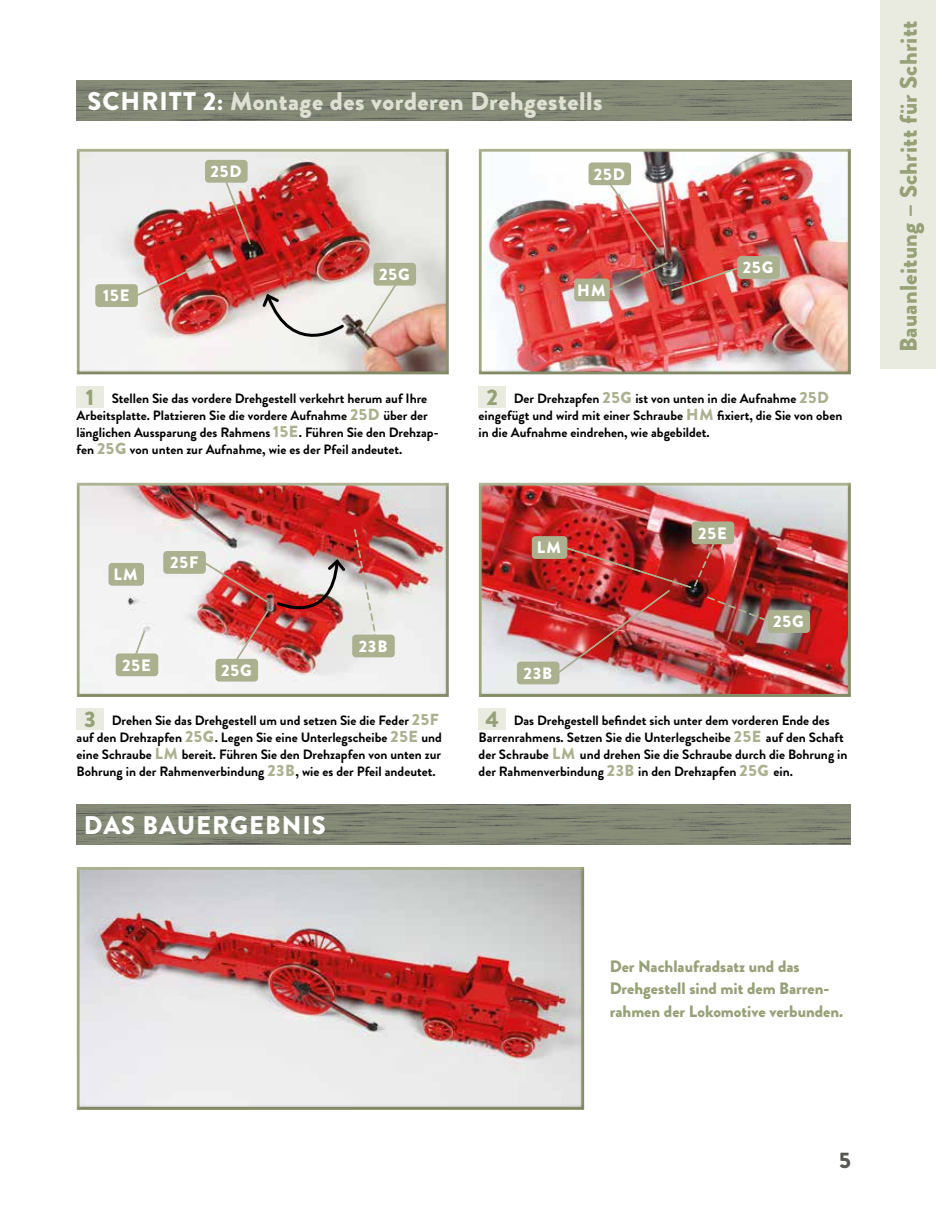
<style>
.page{position:relative;width:936px;height:1212px;background:#fff}
.page>*{position:absolute;margin:0;border:0;box-sizing:border-box;transform-origin:0 0}
.t1{font:900 25.5px "Brandon Grotesque";letter-spacing:.02em;color:#dee0d3}
.t2{font:900 25.5px "Brandon Grotesque";letter-spacing:.04em;color:#fff}
.t3{font:900 24px "Brandon Grotesque";letter-spacing:.01em;color:#97a076}
.t4{font:900 22.5px "Brandon Grotesque";color:#575756}
.t5{font:900 16.5px/22.5px "Brandon Grotesque";color:#97a076}
.t6{font:900 16.5px "Brandon Grotesque";letter-spacing:.055em;color:#fff}
.t7{font:700 13.5px/17px "Brandon Grotesque";color:#000}
.s1{color:#fff}
.s2{font-weight:900;font-size:22.5px;color:#97a076}
.s3{font-weight:900;font-size:16.05px;color:#abb18f}
</style>
<div class="page">
<div style="left:880px;top:0;width:55px;height:369px;background:#e9ebe1"></div>
<img style="left:77px;top:804px;width:773px;height:40px">
<div style="left:76px;top:866px;width:510px;height:244px;background:#000;opacity:.15"></div>
<img style="left:77px;top:81px;width:774px;height:39px">
<div style="left:75px;top:148px;width:375px;height:227px;background:#000;opacity:.15"></div>
<div style="left:477px;top:148px;width:376px;height:227px;background:#000;opacity:.15"></div>
<div style="left:77px;top:387px;width:27px;height:21px;background:#e9ebe1"></div>
<div style="left:478px;top:387px;width:27px;height:21px;background:#e9ebe1"></div>
<svg style="left:223px;top:178px;width:29px;height:69px"></svg>
<div style="left:206px;top:161px;width:41px;height:21px;background:#abb18f;border-radius:3px"></div>
<div style="left:205px;top:160px;width:42px;height:23px;border:2px solid #abb18f;border-radius:3px"></div>
<svg style="left:361px;top:274px;width:43px;height:64px"></svg>
<div style="left:374px;top:264px;width:41px;height:21px;background:#abb18f;border-radius:3px"></div>
<div style="left:373px;top:263px;width:43px;height:23px;border:2px solid #abb18f;border-radius:3px"></div>
<div style="left:75px;top:482px;width:375px;height:216px;background:#000;opacity:.15"></div>
<div style="left:477px;top:482px;width:376px;height:216px;background:#000;opacity:.15"></div>
<div style="left:77px;top:708px;width:27px;height:22px;background:#e9ebe1"></div>
<div style="left:478px;top:708px;width:27px;height:22px;background:#e9ebe1"></div>
<svg style="left:130px;top:627px;width:17px;height:26px"></svg>
<div style="left:116px;top:654px;width:41px;height:21px;background:#abb18f;border-radius:3px"></div>
<div style="left:116px;top:653px;width:42px;height:23px;border:2px solid #abb18f;border-radius:3px"></div>
<div style="left:589px;top:163px;width:41px;height:21px;background:#abb18f;border-radius:3px"></div>
<div style="left:588px;top:162px;width:43px;height:23px;border:2px solid #abb18f;border-radius:3px"></div>
<div style="left:109px;top:564px;width:34px;height:21px;background:#abb18f;border-radius:3px"></div>
<div style="left:108px;top:563px;width:36px;height:23px;border:2px solid #abb18f;border-radius:3px"></div>
<div style="left:692px;top:522px;width:41px;height:21px;background:#abb18f;border-radius:3px"></div>
<div style="left:691px;top:521px;width:43px;height:23px;border:2px solid #abb18f;border-radius:3px"></div>
<div style="left:768px;top:611px;width:41px;height:21px;background:#abb18f;border-radius:3px"></div>
<div style="left:767px;top:610px;width:43px;height:23px;border:2px solid #abb18f;border-radius:3px"></div>
<img style="left:547px;top:531px;width:232px;height:150px">
<div style="left:517px;top:662px;width:41px;height:22px;background:#abb18f;border-radius:3px"></div>
<div style="left:517px;top:662px;width:42px;height:22px;border:2px solid #abb18f;border-radius:3px"></div>
<div style="left:532px;top:537px;width:34px;height:21px;background:#abb18f;border-radius:3px"></div>
<div style="left:531px;top:536px;width:36px;height:23px;border:2px solid #abb18f;border-radius:3px"></div>
<img style="left:125px;top:257px;width:90px;height:46px">
<div style="left:96px;top:285px;width:41px;height:21px;background:#abb18f;border-radius:3px"></div>
<div style="left:95px;top:284px;width:43px;height:23px;border:2px solid #abb18f;border-radius:3px"></div>
<svg style="left:260px;top:292px;width:85px;height:69px"></svg>
<div style="left:738px;top:257px;width:41px;height:21px;background:#abb18f;border-radius:3px"></div>
<div style="left:737px;top:256px;width:42px;height:23px;border:2px solid #abb18f;border-radius:3px"></div>
<img style="left:597px;top:181px;width:142px;height:115px">
<div style="left:575px;top:279px;width:34px;height:22px;background:#abb18f;border-radius:3px"></div>
<div style="left:574px;top:279px;width:35px;height:22px;border:2px solid #abb18f;border-radius:3px"></div>
<div style="left:216px;top:659px;width:41px;height:22px;background:#abb18f;border-radius:3px"></div>
<div style="left:215px;top:659px;width:43px;height:22px;border:2px solid #abb18f;border-radius:3px"></div>
<div style="left:164px;top:552px;width:41px;height:21px;background:#abb18f;border-radius:3px"></div>
<div style="left:163px;top:551px;width:43px;height:23px;border:2px solid #abb18f;border-radius:3px"></div>
<img style="left:191px;top:528px;width:191px;height:144px">
<div style="left:353px;top:635px;width:41px;height:22px;background:#abb18f;border-radius:3px"></div>
<div style="left:352px;top:635px;width:43px;height:22px;border:2px solid #abb18f;border-radius:3px"></div>
<h1 class="t1" style="left:87px;top:83px;width:516px"><span class="s1">SCHRITT 2:</span> Montage des vorderen Drehgestells</h1>
<p class="t6" style="left:103px;top:284px;width:28px">15E</p>
<p class="t6" style="left:210px;top:160px;width:33px">25D</p>
<p class="t6" style="left:379px;top:263px;width:32px">25G</p>
<p class="t6" style="left:594px;top:162px;width:33px">25D</p>
<p class="t6" style="left:577px;top:278px;width:30px">HM</p>
<p class="t6" style="left:742px;top:256px;width:32px">25G</p>
<p class="t7" style="left:77px;top:390px;width:363px;text-indent:9px"><span class="s2">1</span> Stellen Sie das vordere Drehgestell verkehrt herum auf Ihre Arbeitsplatte. Platzieren Sie die vordere Aufnahme <span class="s3">25D</span> über der länglichen Aussparung des Rahmens <span class="s3">15E</span>. Führen Sie den Drehzap&shy;fen <span class="s3">25G</span> von unten zur Aufnahme, wie es der Pfeil andeutet.</p>
<p class="t7" style="left:478px;top:390px;width:365px;text-indent:8px"><span class="s2">2</span> Der Drehzapfen <span class="s3">25G</span> ist von unten in die Aufnahme <span class="s3">25D </span>eingefügt und wird mit einer Schraube <span class="s3">HM</span> fixiert, die Sie von oben in die Aufnahme eindrehen, wie abgebildet.</p>
<p class="t6" style="left:114px;top:563px;width:26px">LM</p>
<p class="t6" style="left:170px;top:551px;width:30px">25F</p>
<p class="t6" style="left:122px;top:653px;width:30px">25E</p>
<p class="t6" style="left:221px;top:659px;width:32px">25G</p>
<p class="t6" style="left:358px;top:634px;width:30px">23B</p>
<p class="t6" style="left:537px;top:536px;width:26px">LM</p>
<p class="t6" style="left:523px;top:661px;width:30px">23B</p>
<p class="t6" style="left:698px;top:521px;width:30px">25E</p>
<p class="t6" style="left:773px;top:610px;width:32px">25G</p>
<p class="t7" style="left:77px;top:712px;width:367px;text-align:center"><span class="s2">3</span> Drehen Sie das Drehgestell um und setzen Sie die Feder <span class="s3">25F </span>auf den Drehzapfen <span class="s3">25G</span>. Legen Sie eine Unterlegscheibe <span class="s3">25E</span> und eine Schraube <span class="s3">LM</span> bereit. Führen Sie den Drehzapfen von unten zur Bohrung in der Rahmenverbindung <span class="s3">23B</span>, wie es der Pfeil andeutet.</p>
<p class="t7" style="left:478px;top:712px;width:370px;text-indent:7px"><span class="s2">4</span> Das Drehgestell befindet sich unter dem vorderen Ende des Barrenrahmens. Setzen Sie die Unterlegscheibe <span class="s3">25E</span> auf den Schaft der Schraube <span class="s3">LM</span> und drehen Sie die Schraube durch die Bohrung in der Rahmenverbindung <span class="s3">23B</span> in den Drehzapfen <span class="s3">25G</span> ein.</p>
<h1 class="t2" style="left:84px;top:807px;width:243px">DAS BAUERGEBNIS</h1>
<p class="t5" style="left:609px;top:955px;width:235px">Der Nachlaufradsatz und das<br>Drehgestell sind mit dem Barren&shy;rahmen der Lokomotive verbunden.</p>
<h2 class="t3" style="left:891px;top:352px;width:333px;rotate:-90deg">Bauanleitung – Schritt für Schritt</h2>
<h3 class="t4" style="left:839px;top:1144px;width:13px">5</h3>
</div>
